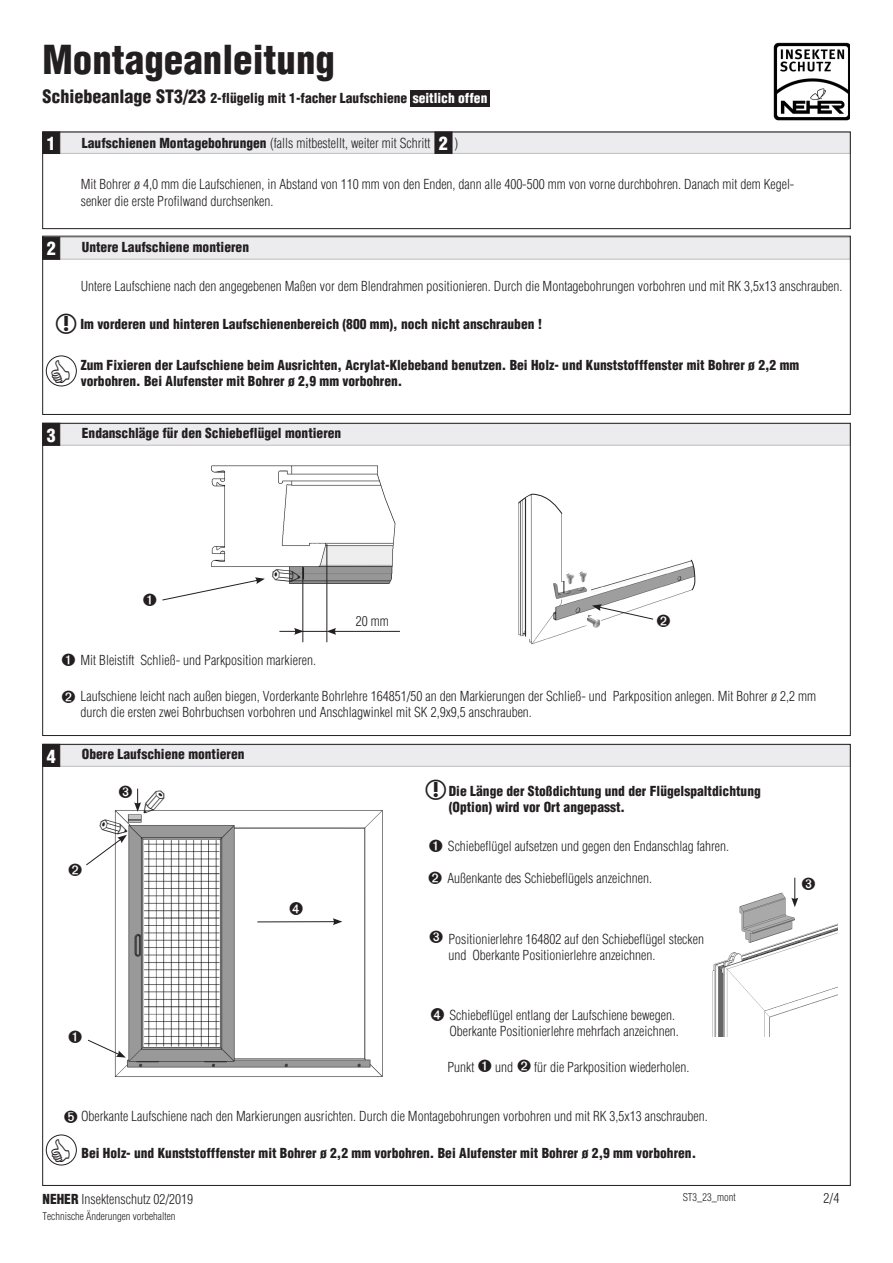
<style>
.page{position:relative;width:893px;height:1263px;background:#fff}
.page>*{position:absolute;margin:0;border:0;box-sizing:border-box;transform-origin:0 0}
.Überschriften{font:900 condensed 39px "Helvetica";color:#231f20}
.Überschriften-2{font:900 condensed 18px "Helvetica";color:#fff}
.Zubehör-Werkzeug{font:300 condensed 13.5px/16.2px "Helvetica";color:#231f20}
.Zubehör-Werkzeug-2{font:900 condensed 13.5px/16.2px "Helvetica";color:#231f20}
.Überschriften-3{font:900 condensed 13.5px "Helvetica";color:#231f20}
.Überschriften-4{font:300 condensed 13.5px "Helvetica";color:#231f20}
.Zubehör-Werkzeug-3{font:300 condensed 10.5px "Helvetica";color:#231f20}
.s1{font-size:18px}
.s2{color:#fff}
.s3{font-weight:900}
</style>
<div class="page">
<img style="left:773px;top:43px;width:77px;height:78px">
<div style="left:43px;top:132px;width:807px;height:21px;background:#ececee"></div>
<div style="left:43px;top:132px;width:807px;height:22px;border:1px solid #bcbdc0"></div>
<div style="left:43px;top:132px;width:17px;height:22px;background:#231f20;border:1px solid #231f20"></div>
<div style="left:435px;top:132px;width:17px;height:22px;background:#231f20"></div>
<div style="left:43px;top:237px;width:807px;height:22px;background:#ececee;border:1px solid #bcbdc0"></div>
<div style="left:43px;top:237px;width:17px;height:22px;background:#231f20;border:1px solid #231f20"></div>
<div style="left:43px;top:423px;width:807px;height:22px;background:#ececee;border:1px solid #bcbdc0"></div>
<div style="left:43px;top:423px;width:17px;height:22px;background:#231f20;border:1px solid #231f20"></div>
<div style="left:43px;top:744px;width:807px;height:22px;background:#ececee;border:1px solid #bcbdc0"></div>
<div style="left:43px;top:744px;width:17px;height:22px;background:#231f20;border:1px solid #231f20"></div>
<img style="left:114px;top:810px;width:269px;height:267px">
<img style="left:144px;top:840px;width:76px;height:206px">
<hr style="left:257px;top:921px;width:78px;height:1px;background:#231f20">
<svg style="left:333px;top:918px;width:9px;height:7px"></svg>
<img style="left:712px;top:892px;width:125px;height:144px">
<div style="left:46px;top:356px;width:31px;height:30px;border:1px solid #231f20;border-radius:50%"></div>
<img style="left:529px;top:562px;width:157px;height:83px">
<svg style="left:686px;top:559px;width:10px;height:33px"></svg>
<img style="left:211px;top:465px;width:185px;height:122px">
<hr style="left:302px;top:567px;width:1px;height:75px;background:#231f20">
<hr style="left:334px;top:631px;width:66px;height:1px;background:#231f20">
<svg style="left:279px;top:628px;width:57px;height:7px"></svg>
<hr style="left:326px;top:544px;width:1px;height:98px;background:#231f20">
<div style="left:43px;top:236px;width:807px;height:179px;border:1px solid #231f20"></div>
<div style="left:43px;top:132px;width:807px;height:97px;border:1px solid #231f20"></div>
<div style="left:46px;top:1134px;width:31px;height:31px;border:1px solid #231f20;border-radius:50%"></div>
<div style="left:410px;top:90px;width:80px;height:17px;background:#231f20"></div>
<svg style="left:87px;top:1030px;width:39px;height:27px"></svg>
<svg style="left:290px;top:903px;width:13px;height:13px"></svg>
<svg style="left:86px;top:788px;width:79px;height:88px"></svg>
<svg style="left:791px;top:878px;width:24px;height:29px"></svg>
<svg style="left:518px;top:493px;width:152px;height:146px"></svg>
<svg style="left:162px;top:467px;width:163px;height:134px"></svg>
<p class="Überschriften" style="left:43px;top:36px;width:294px">Montageanleitung</p>
<p class="Überschriften-3" style="left:43px;top:90px;width:446px"><span class="s1">Schiebeanlage ST3/23</span> 2-flügelig mit 1-facher Laufschiene <span class="s2">seitlich offen</span></p>
<p class="Überschriften-2" style="left:47px;top:132px;width:10px">1</p>
<p class="Überschriften-4" style="left:82px;top:135px;width:350px"><span class="s3">Laufschienen Montagebohrungen</span> (falls mitbestellt, weiter mit Schritt</p>
<p class="Überschriften-4" style="left:455px;top:135px;width:5px">)</p>
<p class="Überschriften-2" style="left:439px;top:132px;width:10px">2</p>
<p class="Zubehör-Werkzeug" style="left:81px;top:176px;width:715px">Mit Bohrer ø 4,0 mm die Laufschienen, in Abstand von 110 mm von den Enden, dann alle 400-500 mm von vorne durchbohren. Danach mit dem Kegel&shy;senker die erste Profilwand durchsenken.</p>
<p class="Überschriften-2" style="left:47px;top:238px;width:11px">2</p>
<p class="Überschriften-3" style="left:82px;top:239px;width:169px">Untere Laufschiene montieren</p>
<p class="Zubehör-Werkzeug" style="left:81px;top:277px;width:763px">Untere Laufschiene nach den angegebenen Maßen vor dem Blendrahmen positionieren. Durch die Montagebohrungen vorbohren und mit RK 3,5x13 anschrauben.</p>
<p class="Zubehör-Werkzeug-2" style="left:80px;top:316px;width:463px">Im vorderen und hinteren Laufschienenbereich (800 mm), noch nicht anschrauben !</p>
<p class="Zubehör-Werkzeug-2" style="left:81px;top:357px;width:720px">Zum Fixieren der Laufschiene beim Ausrichten, Acrylat-Klebeband benutzen. Bei Holz- und Kunststofffenster mit Bohrer ø 2,2 mm vorbohren. Bei Alufenster mit Bohrer ø 2,9 mm vorbohren.</p>
<p class="Überschriften-2" style="left:47px;top:424px;width:11px">3</p>
<p class="Überschriften-3" style="left:82px;top:425px;width:261px">Endanschläge für den Schiebeflügel montieren</p>
<p class="Zubehör-Werkzeug" style="left:81px;top:652px;width:237px">Mit Bleistift Schließ- und Parkposition markieren.</p>
<p class="Zubehör-Werkzeug" style="left:356px;top:613px;width:34px">20 mm</p>
<p class="Zubehör-Werkzeug" style="left:81px;top:688px;width:737px">Laufschiene leicht nach außen biegen, Vorderkante Bohrlehre 164851/50 an den Markierungen der Schließ- und Parkposition anlegen. Mit Bohrer ø 2,2 mm durch die ersten zwei Bohrbuchsen vorbohren und Anschlagwinkel mit SK 2,9x9,5 anschrauben.</p>
<p class="Überschriften-2" style="left:47px;top:745px;width:10px">4</p>
<p class="Überschriften-3" style="left:82px;top:746px;width:164px">Obere Laufschiene montieren</p>
<p class="Zubehör-Werkzeug-2" style="left:449px;top:783px;width:313px">Die Länge der Stoßdichtung und der Flügelspaltdichtung (Option) wird vor Ort angepasst.</p>
<p class="Zubehör-Werkzeug" style="left:448px;top:838px;width:283px">Schiebeflügel aufsetzen und gegen den Endanschlag fahren.</p>
<p class="Zubehör-Werkzeug" style="left:447px;top:870px;width:206px">Außenkante des Schiebeflügels anzeichnen.</p>
<p class="Zubehör-Werkzeug" style="left:448px;top:930px;width:257px">Positionierlehre 164802 auf den Schiebeflügel stecken und Oberkante Positionierlehre anzeichnen.</p>
<p class="Zubehör-Werkzeug" style="left:449px;top:1007px;width:231px">Schiebeflügel entlang der Laufschiene bewegen.<br>Oberkante Positionierlehre mehrfach anzeichnen.</p>
<p class="Zubehör-Werkzeug" style="left:447px;top:1059px;width:28px">Punkt</p>
<p class="Zubehör-Werkzeug" style="left:495px;top:1059px;width:19px">und</p>
<p class="Zubehör-Werkzeug" style="left:534px;top:1059px;width:157px">für die Parkposition wiederholen.</p>
<p class="Zubehör-Werkzeug" style="left:81px;top:1108px;width:628px">Oberkante Laufschiene nach den Markierungen ausrichten. Durch die Montagebohrungen vorbohren und mit RK 3,5x13 anschrauben.</p>
<p class="Zubehör-Werkzeug-2" style="left:82px;top:1144px;width:616px">Bei Holz- und Kunststofffenster mit Bohrer ø 2,2 mm vorbohren. Bei Alufenster mit Bohrer ø 2,9 mm vorbohren.</p>
<p class="Zubehör-Werkzeug" style="left:43px;top:1191px;width:152px"><span class="s3">NEHER</span> Insektenschutz 02/2019</p>
<p class="Zubehör-Werkzeug-3" style="left:43px;top:1210px;width:134px">Technische Änderungen vorbehalten</p>
<p class="Zubehör-Werkzeug-3" style="left:683px;top:1190px;width:55px">ST3_23_mont</p>
<p class="Zubehör-Werkzeug" style="left:824px;top:1190px;width:17px">2/4</p>
</div>
